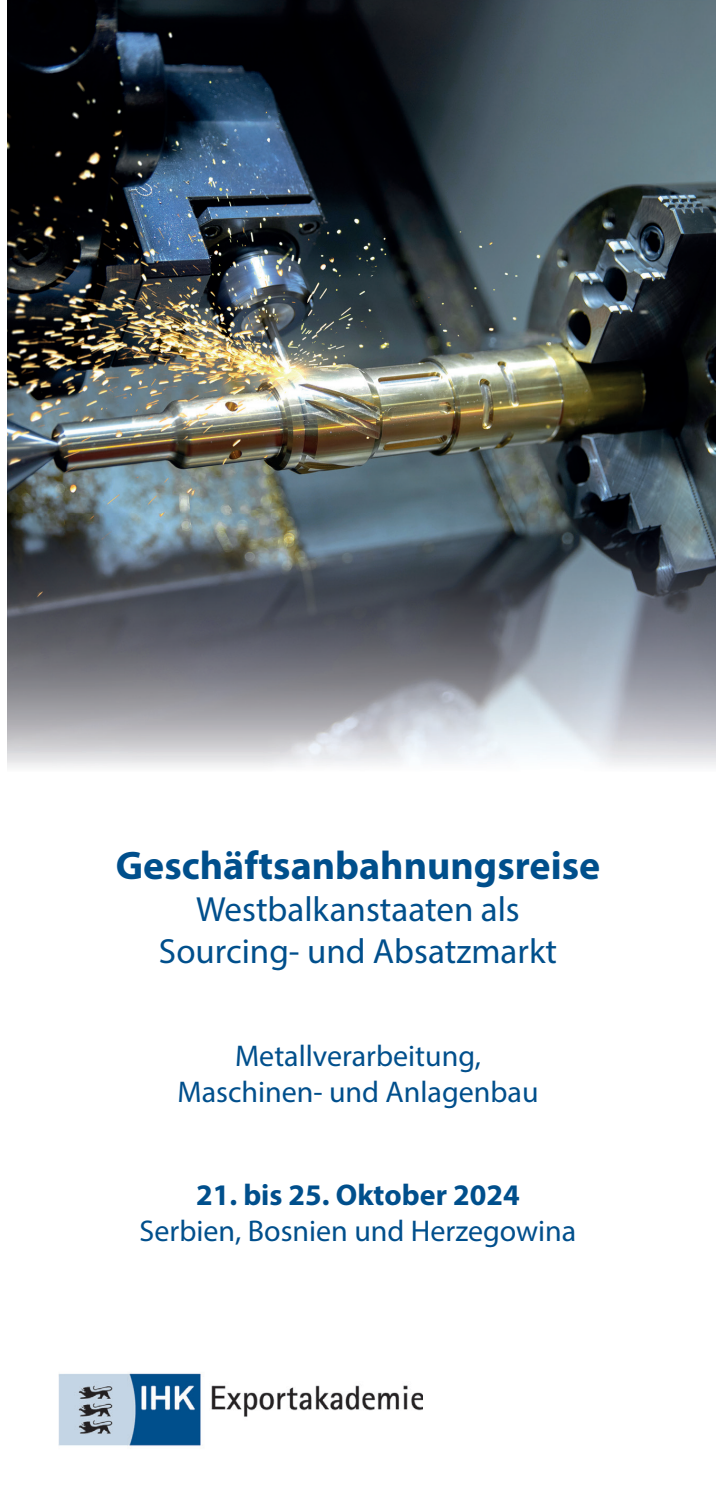
<style>
.page{position:relative;width:716px;height:1503px;background:#fff}
.page>*{position:absolute;margin:0;border:0;box-sizing:border-box;transform-origin:0 0}
.t1{font:700 40px "Myriad Pro";color:#004f8c}
.t2{font:35px/42px "Myriad Pro";color:#004f8c;text-align:center}
.t3{font:30px/36px "Myriad Pro";color:#004f8c;text-align:center}
.t4{font:700 30px "Myriad Pro";color:#004f8c}
</style>
<div class="page">
<img style="left:58px;top:1373px;width:364px;height:73px">
<img style="left:7px;top:0;width:709px;height:768px">
<h1 class="t1" style="left:116px;top:839px;width:486px">Geschäftsanbahnungsreise</h1>
<p class="t2" style="left:159px;top:887px;width:399px">Westbalkanstaaten als<br>Sourcing- und Absatzmarkt</p>
<p class="t3" style="left:177px;top:1037px;width:363px">Metallverarbeitung,<br>Maschinen- und Anlagenbau</p>
<p class="t4" style="left:196px;top:1175px;width:325px">21. bis 25. Oktober 2024</p>
<p class="t3" style="left:140px;top:1212px;width:438px">Serbien, Bosnien und Herzegowina</p>
</div>
